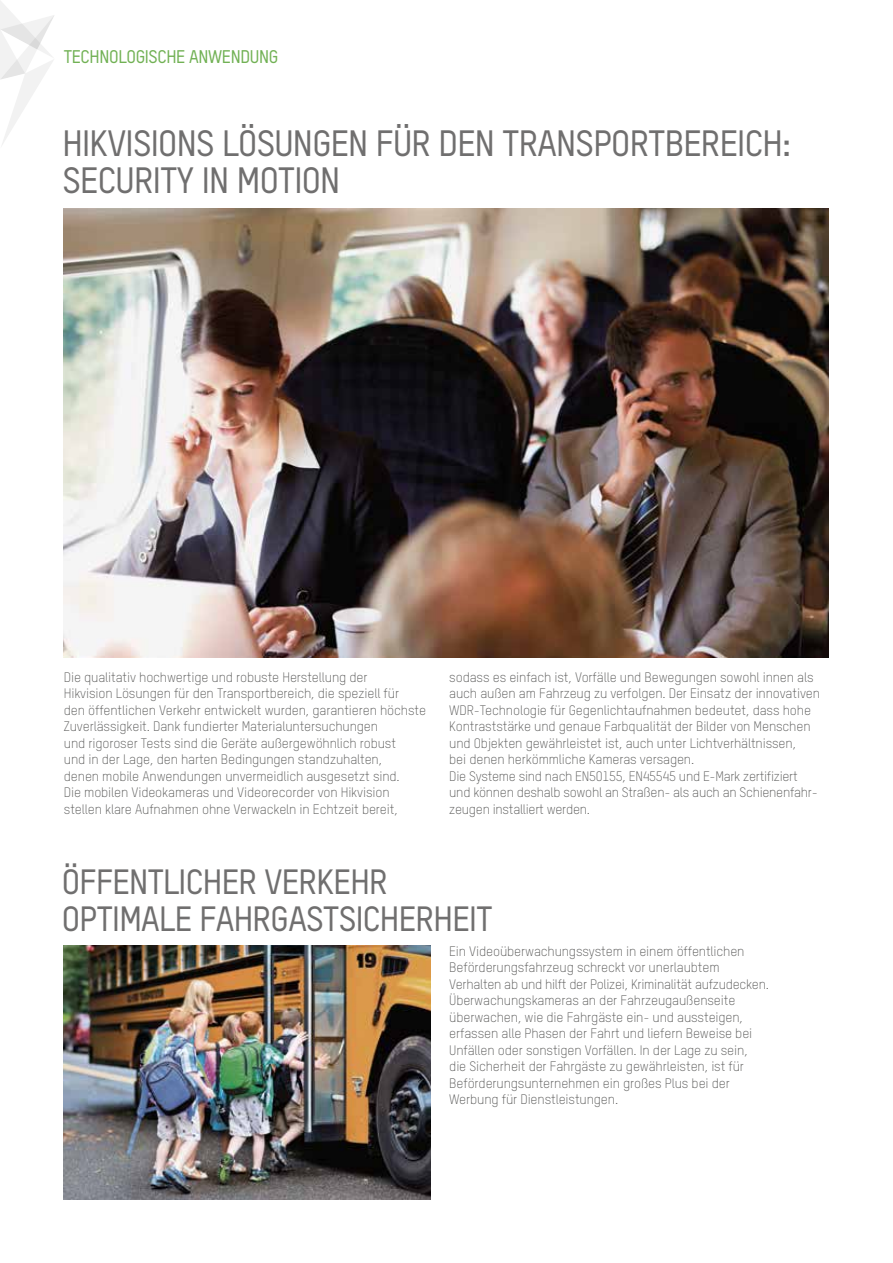
<style>
.page{position:relative;width:893px;height:1263px;background:#fff}
.page>*{position:absolute;margin:0;border:0;box-sizing:border-box;transform-origin:0 0}
.t1{font:500 36px/37.5px "TSTARPRO";letter-spacing:-.02em;color:#706f6f}
.t2{font:500 34.5px/37.5px "TSTARPRO";letter-spacing:-.02em;color:#706f6f}
.t3{font:500 18px "TSTARPRO";letter-spacing:-.02em;color:#71b154}
.t4{font:300 13.5px/16.5px "TSTARPRO";letter-spacing:-.01em;color:#575756}
</style>
<div class="page">
<img style="left:64px;top:945px;width:367px;height:254px">
<img style="left:64px;top:209px;width:764px;height:448px">
<svg style="left:0;top:1px;width:54px;height:144px"></svg>
<h3 class="t3" style="left:64px;top:44px;width:216px">TECHNOLOGISCHE ANWENDUNG</h3>
<h1 class="t1" style="left:63px;top:123px;width:730px">HIKVISIONS LÖSUNGEN FÜR DEN TRANSPORTBEREICH:<br>SECURITY IN MOTION</h1>
<p class="t4" style="left:64px;top:668px;width:364px">Die qualitativ hochwertige und robuste Herstellung der<br>Hikvision Lösungen für den Transportbereich, die speziell für<br>den öffentlichen Verkehr entwickelt wurden, garantieren höchste Zuverlässigkeit. Dank fundierter Materialuntersuchungen<br>und rigoroser Tests sind die Geräte außergewöhnlich robust<br>und in der Lage, den harten Bedingungen standzuhalten,<br>denen mobile Anwendungen unvermeidlich ausgesetzt sind.<br>Die mobilen Videokameras und Videorecorder von Hikvision stellen klare Aufnahmen ohne Verwackeln in Echtzeit bereit,</p>
<p class="t4" style="left:449px;top:668px;width:372px">sodass es einfach ist, Vorfälle und Bewegungen sowohl innen als auch außen am Fahrzeug zu verfolgen. Der Einsatz der innovativen WDR-Technologie für Gegenlichtaufnahmen bedeutet, dass hohe Kontraststärke und genaue Farbqualität der Bilder von Menschen und Objekten gewährleistet ist, auch unter Lichtverhältnissen,<br>bei denen herkömmliche Kameras versagen.<br>Die Systeme sind nach EN50155, EN45545 und E-Mark zertifiziert und können deshalb sowohl an Straßen- als auch an Schienenfahr&shy;zeugen installiert werden.</p>
<h2 class="t2" style="left:62px;top:861px;width:432px">ÖFFENTLICHER VERKEHR<br>OPTIMALE FAHRGASTSICHERHEIT</h2>
<p class="t4" style="left:449px;top:942px;width:321px">Ein Videoüberwachungssystem in einem öffentlichen Beförderungsfahrzeug schreckt vor unerlaubtem Verhalten ab und hilft der Polizei, Kriminalität aufzudecken.<br>Überwachungskameras an der Fahrzeugaußenseite überwachen, wie die Fahrgäste ein- und aussteigen, erfassen alle Phasen der Fahrt und liefern Beweise bei Unfällen oder sonstigen Vorfällen. In der Lage zu sein,<br>die Sicherheit der Fahrgäste zu gewährleisten, ist für Beförderungsunternehmen ein großes Plus bei der Werbung für Dienstleistungen.</p>
</div>
